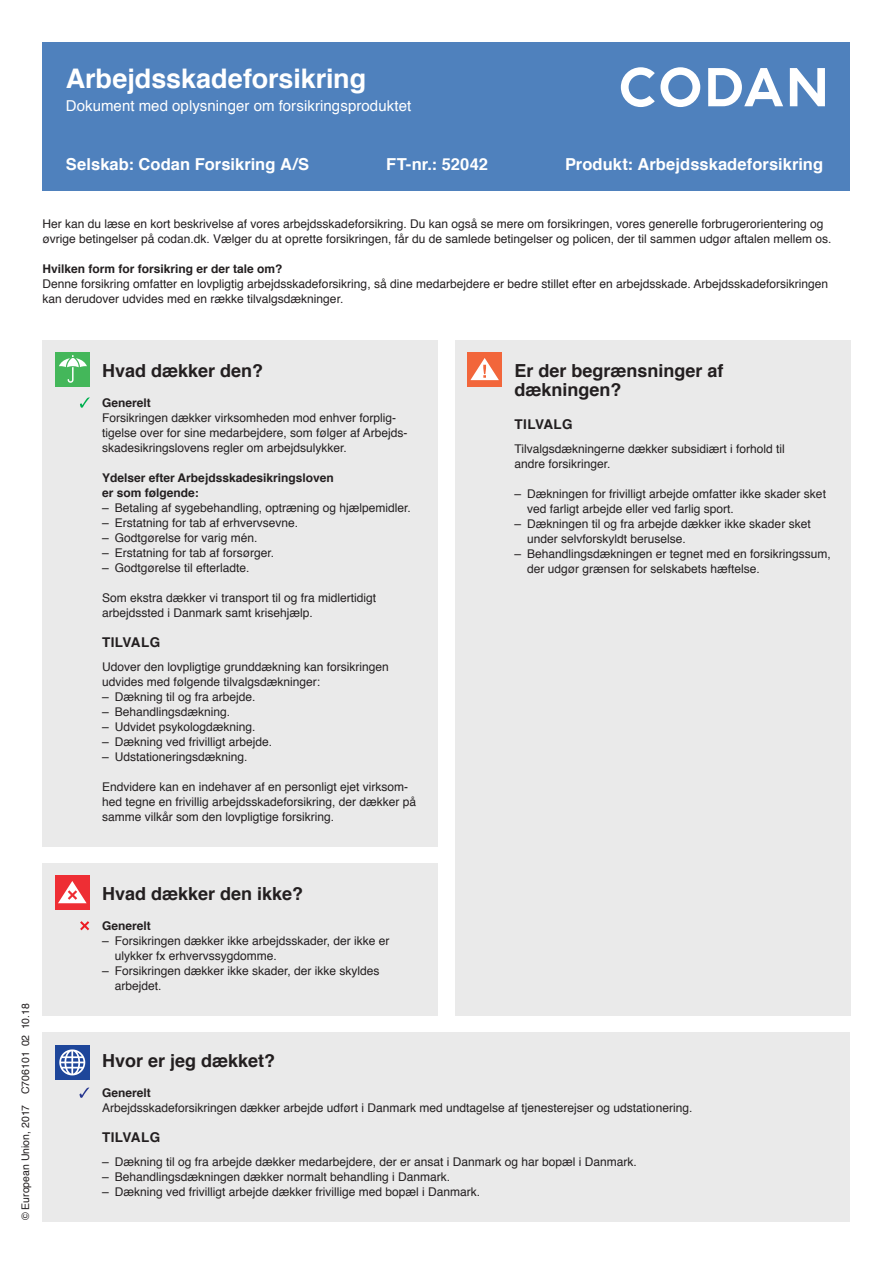
<style>
.page{position:relative;width:893px;height:1263px;background:#fff}
.page>*{position:absolute;margin:0;border:0;box-sizing:border-box;transform-origin:0 0}
.t1{font:700 27px "Helvetica";letter-spacing:-.005em;color:#fff}
.Helvetica_bold_melle{font:700 18px/19.5px "Helvetica";color:#231f20}
.t2{font:700 16.5px "Helvetica";color:#fff}
.t3{font:15px "Helvetica";letter-spacing:.005em;color:#fff}
.Helvetica_bold_melle-2{font:700 13.5px "Helvetica";letter-spacing:.03em;color:#231f20}
.t4{font:12px/15px "Helvetica";color:#231f20}
.t5{font:700 12px/15px "Helvetica";color:#231f20}
.t6{font:10.5px "Helvetica";color:#231f20}
</style>
<div class="page">
<div style="left:43px;top:43px;width:807px;height:148px;background:#4f81bd"></div>
<svg style="left:621px;top:67px;width:204px;height:40px"></svg>
<div style="left:43px;top:340px;width:395px;height:506px;background:#eaeaea"></div>
<div style="left:455px;top:340px;width:395px;height:675px;background:#eaeaea"></div>
<div style="left:55px;top:353px;width:34px;height:34px;background:#44b75a"></div>
<svg style="left:59px;top:355px;width:28px;height:28px"></svg>
<svg style="left:80px;top:397px;width:10px;height:11px"></svg>
<div style="left:43px;top:863px;width:395px;height:152px;background:#eaeaea"></div>
<div style="left:55px;top:876px;width:34px;height:34px;background:#ee2e34"></div>
<svg style="left:58px;top:881px;width:29px;height:22px"></svg>
<svg style="left:80px;top:921px;width:9px;height:9px"></svg>
<div style="left:468px;top:353px;width:34px;height:34px;background:#f2663b"></div>
<svg style="left:470px;top:358px;width:29px;height:22px"></svg>
<div style="left:43px;top:1032px;width:807px;height:189px;background:#eaeaea"></div>
<div style="left:55px;top:1045px;width:34px;height:34px;background:#1e469a"></div>
<svg style="left:59px;top:1049px;width:26px;height:26px"></svg>
<svg style="left:80px;top:1087px;width:9px;height:11px"></svg>
<p class="t1" style="left:66px;top:57px;width:302px">Arbejdsskadeforsikring</p>
<p class="t3" style="left:66px;top:94px;width:347px">Dokument med oplysninger om forsikringsproduktet</p>
<p class="t2" style="left:66px;top:151px;width:245px">Selskab: Codan Forsikring A/S</p>
<p class="t2" style="left:386px;top:151px;width:103px">FT-nr.: 52042</p>
<p class="t2" style="left:565px;top:151px;width:259px">Produkt: Arbejdsskadeforsikring</p>
<p class="t4" style="left:43px;top:217px;width:791px">Her kan du læse en kort beskrivelse af vores arbejdsskadeforsikring. Du kan også se mere om forsikringen, vores generelle forbrugerorientering og øvrige betingelser på codan.dk. Vælger du at oprette forsikringen, får du de samlede betingelser og policen, der til sammen udgør aftalen mellem os.</p>
<p class="t5" style="left:43px;top:261px;width:242px">Hvilken form for forsikring er der tale om?</p>
<p class="t4" style="left:43px;top:277px;width:787px">Denne forsikring omfatter en lovpligtig arbejdsskadeforsikring, så dine medarbejdere er bedre stillet efter en arbejdsskade. Arbejdsskadeforsikringen kan derudover udvides med en række tilvalgsdækninger.</p>
<p class="Helvetica_bold_melle" style="left:102px;top:361px;width:163px">Hvad dækker den?</p>
<p class="t5" style="left:102px;top:395px;width:50px">Generelt</p>
<p class="t4" style="left:102px;top:411px;width:307px">Forsikringen dækker virksomheden mod enhver forplig&shy;tigelse over for sine medarbejdere, som følger af Arbejds&shy;skadesikringslovens regler om arbejdsulykker.</p>
<p class="t5" style="left:102px;top:470px;width:233px">Ydelser efter Arbejdsskadesikringsloven er som følgende:</p>
<p class="t4" style="left:102px;top:501px;width:310px">– Betaling af sygebehandling, optræning og hjælpemidler.</p>
<p class="t4" style="left:102px;top:516px;width:198px">– Erstatning for tab af erhvervsevne.</p>
<p class="t4" style="left:102px;top:531px;width:157px">– Godtgørelse for varig mén.</p>
<p class="t4" style="left:102px;top:546px;width:174px">– Erstatning for tab af forsørger.</p>
<p class="t4" style="left:102px;top:561px;width:149px">– Godtgørelse til efterladte.</p>
<p class="t4" style="left:102px;top:591px;width:276px">Som ekstra dækker vi transport til og fra midlertidigt arbejdssted i Danmark samt krisehjælp.</p>
<p class="Helvetica_bold_melle-2" style="left:102px;top:631px;width:60px">TILVALG</p>
<p class="t4" style="left:102px;top:659px;width:288px">Udover den lovpligtige grunddækning kan forsikringen udvides med følgende tilvalgsdækninger:</p>
<p class="t4" style="left:102px;top:689px;width:155px">– Dækning til og fra arbejde.</p>
<p class="t4" style="left:102px;top:704px;width:130px">– Behandlingsdækning.</p>
<p class="t4" style="left:102px;top:719px;width:155px">– Udvidet psykologdækning.</p>
<p class="t4" style="left:102px;top:734px;width:172px">– Dækning ved frivilligt arbejde.</p>
<p class="t4" style="left:102px;top:749px;width:147px">– Udstationeringsdækning.</p>
<p class="t4" style="left:102px;top:779px;width:316px">Endvidere kan en indehaver af en personligt ejet virksom&shy;hed tegne en frivillig arbejdsskadeforsikring, der dækker på samme vilkår som den lovpligtige forsikring.</p>
<p class="Helvetica_bold_melle" style="left:514px;top:361px;width:211px">Er der begrænsninger af dækningen?</p>
<p class="Helvetica_bold_melle-2" style="left:514px;top:414px;width:60px">TILVALG</p>
<p class="t4" style="left:514px;top:441px;width:272px">Tilvalgsdækningerne dækker subsidiært i forhold til andre forsikringer.</p>
<p class="t4" style="left:527px;top:486px;width:300px;text-indent:-13px">– Dækningen for frivilligt arbejde omfatter ikke skader sket ved farligt arbejde eller ved farlig sport.</p>
<p class="t4" style="left:527px;top:516px;width:285px;text-indent:-13px">– Dækningen til og fra arbejde dækker ikke skader sket under selvforskyldt beruselse.</p>
<p class="t4" style="left:527px;top:546px;width:305px;text-indent:-13px">– Behandlingsdækningen er tegnet med en forsikringssum, der udgør grænsen for selskabets hæftelse.</p>
<p class="t6" style="left:17px;top:1220px;width:219px;rotate:-90deg">© European Union, 2017 C706101 02 10.18</p>
<p class="Helvetica_bold_melle" style="left:102px;top:884px;width:203px">Hvad dækker den ikke?</p>
<p class="t5" style="left:102px;top:918px;width:50px">Generelt</p>
<p class="t4" style="left:115px;top:934px;width:276px;text-indent:-13px">– Forsikringen dækker ikke arbejdsskader, der ikke er ulykker fx erhvervssygdomme.</p>
<p class="t4" style="left:115px;top:964px;width:266px;text-indent:-13px">– Forsikringen dækker ikke skader, der ikke skyldes arbejdet.</p>
<p class="Helvetica_bold_melle" style="left:102px;top:1051px;width:175px">Hvor er jeg dækket?</p>
<p class="t5" style="left:102px;top:1086px;width:50px">Generelt</p>
<p class="t4" style="left:102px;top:1101px;width:592px">Arbejdsskadeforsikringen dækker arbejde udført i Danmark med undtagelse af tjenesterejser og udstationering.</p>
<p class="Helvetica_bold_melle-2" style="left:102px;top:1127px;width:60px">TILVALG</p>
<p class="t4" style="left:102px;top:1154px;width:536px">– Dækning til og fra arbejde dækker medarbejdere, der er ansat i Danmark og har bopæl i Danmark.</p>
<p class="t4" style="left:102px;top:1169px;width:350px">– Behandlingsdækningen dækker normalt behandling i Danmark.</p>
<p class="t4" style="left:102px;top:1184px;width:380px">– Dækning ved frivilligt arbejde dækker frivillige med bopæl i Danmark.</p>
</div>
